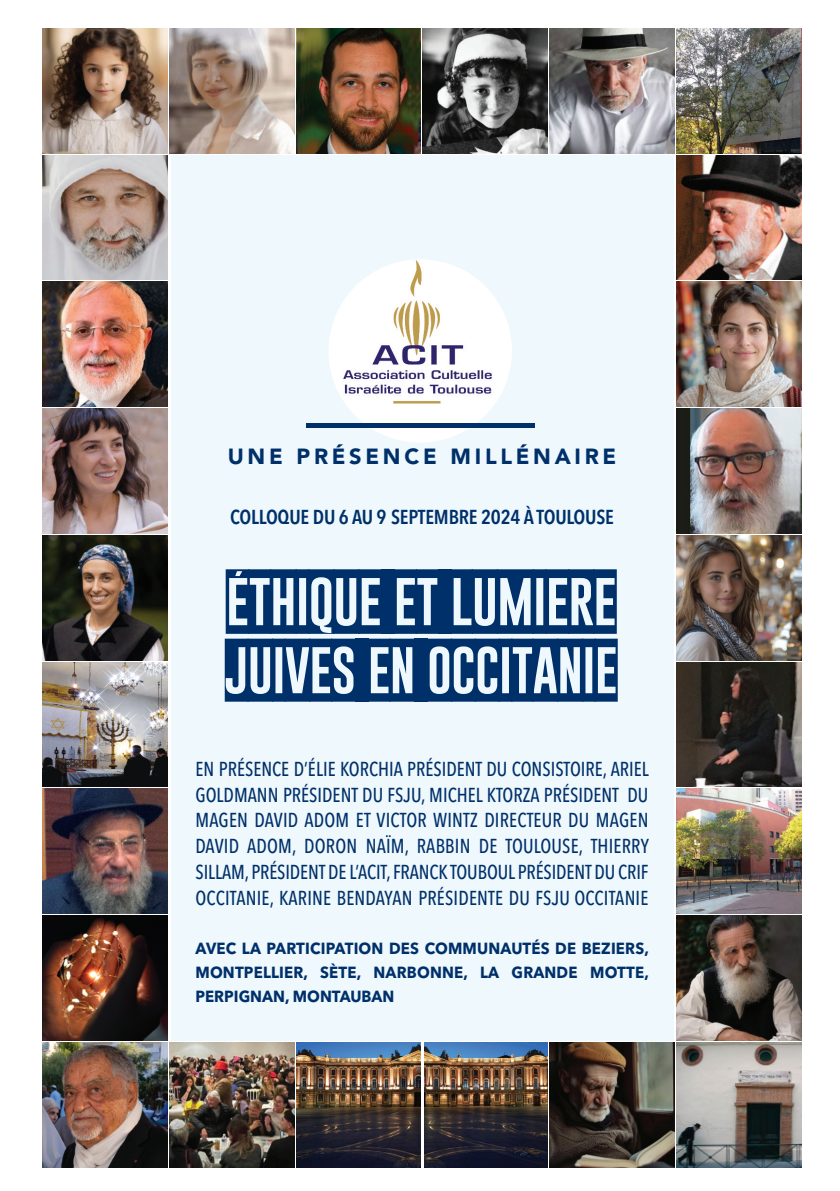
<style>
.page{position:relative;width:840px;height:1191px;background:#fff}
.page>*{position:absolute;margin:0;border:0;box-sizing:border-box;transform-origin:0 0}
.t1{font:63.4px "Gobold Blocky";letter-spacing:-.02em;color:#003069}
.t2{font:62px "Gobold Blocky";letter-spacing:-.02em;color:#003069}
.t3{font:900 21.8px "Avenir";letter-spacing:.17em;color:#003069}
.t4{font:500 20px/25.8px "Avenir Next Condensed";letter-spacing:.01em;color:#003069;text-align:justify;scale:.94 1}
.t5{font:600 20px "Avenir Next Condensed";letter-spacing:-.01em;color:#003069}
.t6{font:700 16px/23.8px "Avenir Next";letter-spacing:.01em;color:#003069;text-align:justify;scale:.94 1}
</style>
<div class="page">
<div style="left:171px;top:155px;width:501px;height:885px;background:#eef8fd"></div>
<svg style="left:371px;top:272px;width:140px;height:170px"></svg>
<img style="left:328px;top:259px;width:183px;height:183px;border-radius:50%">
<div style="left:306px;top:423px;width:228px;height:5px;background:#003069"></div>
<img style="left:42px;top:28px;width:125px;height:125px">
<img style="left:169px;top:28px;width:125px;height:125px">
<img style="left:296px;top:28px;width:125px;height:125px">
<img style="left:423px;top:28px;width:124px;height:125px">
<img style="left:549px;top:28px;width:125px;height:125px">
<img style="left:676px;top:28px;width:125px;height:125px">
<img style="left:42px;top:155px;width:125px;height:125px">
<img style="left:42px;top:915px;width:125px;height:125px">
<img style="left:676px;top:915px;width:125px;height:125px">
<img style="left:676px;top:535px;width:125px;height:125px">
<img style="left:42px;top:535px;width:125px;height:125px">
<img style="left:676px;top:155px;width:125px;height:125px">
<img style="left:42px;top:282px;width:125px;height:125px">
<img style="left:42px;top:1042px;width:125px;height:125px">
<img style="left:676px;top:1042px;width:125px;height:125px">
<img style="left:676px;top:662px;width:125px;height:125px">
<img style="left:42px;top:662px;width:125px;height:125px">
<img style="left:296px;top:1042px;width:125px;height:125px">
<img style="left:425px;top:1042px;width:122px;height:125px">
<img style="left:676px;top:282px;width:125px;height:125px">
<img style="left:42px;top:409px;width:125px;height:124px">
<img style="left:169px;top:1042px;width:125px;height:125px">
<img style="left:549px;top:1042px;width:125px;height:125px">
<img style="left:676px;top:789px;width:125px;height:124px">
<img style="left:42px;top:789px;width:125px;height:124px">
<img style="left:676px;top:409px;width:125px;height:124px">
<p class="t3" style="left:227px;top:438px;width:390px">UNE PRÉSENCE MILLÉNAIRE</p>
<p class="t5" style="left:230px;top:500px;width:385px">COLLOQUE DU 6 AU 9 SEPTEMBRE 2024 À TOULOUSE</p>
<h1 class="t1" style="left:225px;top:566px;width:392px">ÉTHIQUE ET LUMIeRE</h1>
<h2 class="t2" style="left:224px;top:635px;width:394px">JUIVES EN OCCITANIE</h2>
<p class="t4" style="left:195px;top:756px;width:483px">EN PRÉSENCE D’ÉLIE KORCHIA PRÉSIDENT DU CONSISTOIRE, ARIEL GOLDMANN PRÉSIDENT DU FSJU, MICHEL KTORZA PRÉSIDENT DU MAGEN DAVID ADOM ET VICTOR WINTZ DIRECTEUR DU MAGEN DAVID ADOM, DORON NAÏM, RABBIN DE TOULOUSE, THIERRY SILLAM, PRÉSIDENTDE L’ACIT, FRANCKTOUBOUL PRÉSIDENTDU CRIF OCCITANIE, KARINE BENDAYAN PRÉSIDENTE DU FSJU OCCITANIE</p>
<p class="t6" style="left:195px;top:936px;width:483px">AVEC LA PARTICIPATION DES COMMUNAUTÉS DE BEZIERS, MONTPELLIER, SÈTE, NARBONNE, LA GRANDE MOTTE, PERPIGNAN, MONTAUBAN</p>
</div>
